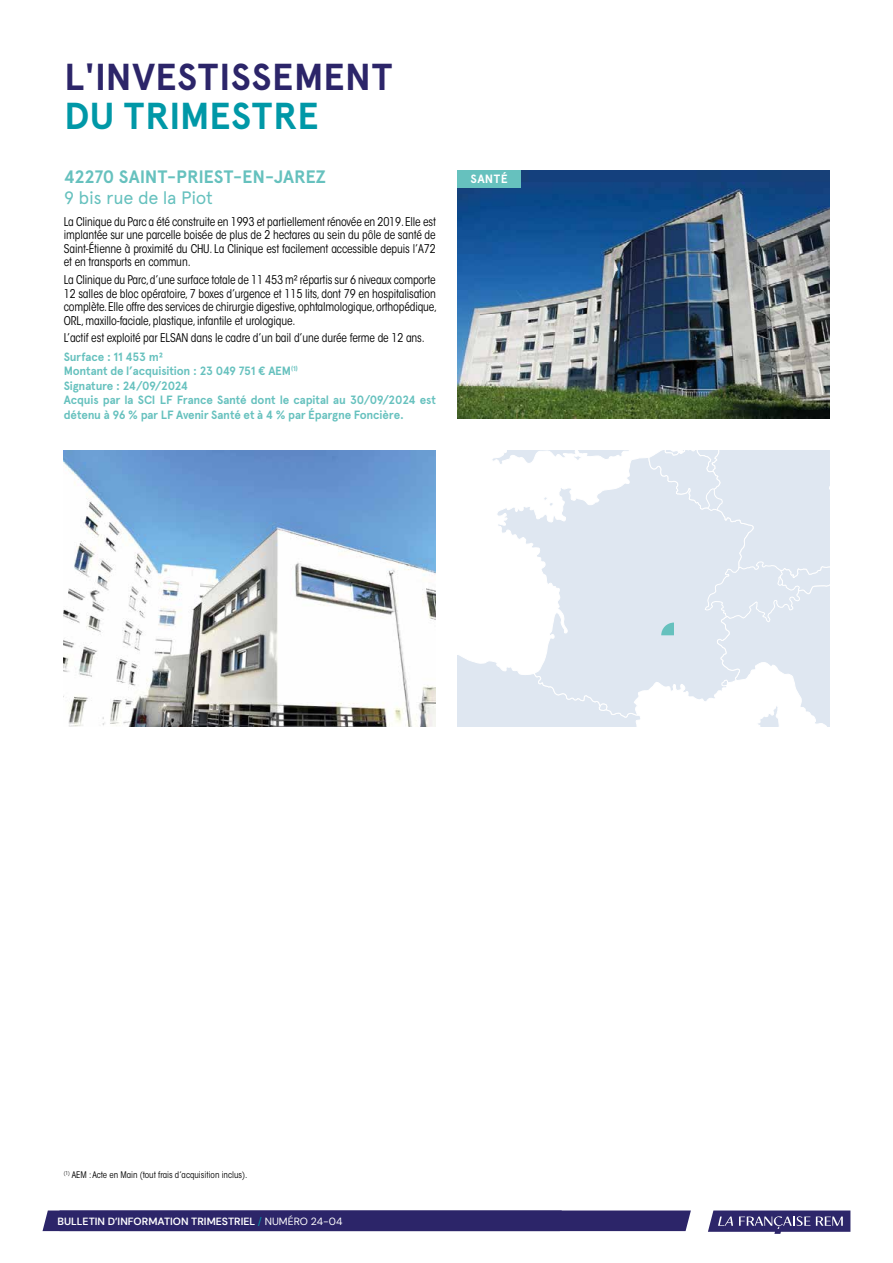
<style>
.page{position:relative;width:893px;height:1263px;background:#fff}
.page>*{position:absolute;margin:0;border:0;box-sizing:border-box;transform-origin:0 0}
.t1{font:700 37.5px "Apercu";letter-spacing:.015em;color:#2c2569}
.t2{font:700 37.5px "Apercu";letter-spacing:.005em;color:#0098a7}
.t3{font:700 18px "Apercu";letter-spacing:-.01em;color:#66c1be}
.t4{font:18px "Apercu";letter-spacing:-.02em;color:#66c1be}
.t5{font:condensed 12px/13.5px "ITC Avant Garde Std";letter-spacing:-.01em;color:#000;text-align:justify}
.t6{font:700 12px/14.4px "Apercu";letter-spacing:-.015em;color:#66c1be}
.t7{font:700 12px "Apercu";letter-spacing:.04em;color:#fff}
.t8{font:600 10.5px "DM Sans";color:#fff}
.t9{font:condensed 9px "ITC Avant Garde Std";color:#000}
.s1{font-weight:400;color:#0098a7}
.s2{font-weight:400}
</style>
<div class="page">
<div style="left:43px;top:1210px;width:648px;height:21px;background:#2c2569"></div>
<svg style="left:708px;top:1210px;width:142px;height:24px;background:#5d588c"></svg>
<hr style="left:0;top:0;width:1px;height:1263px;background:#2c2569">
<img style="left:457px;top:170px;width:372px;height:249px">
<img style="left:64px;top:450px;width:372px;height:277px">
<div style="left:457px;top:170px;width:64px;height:17px;background:#66c1be"></div>
<svg style="left:457px;top:450px;width:372px;height:277px"></svg>
<h1 class="t1" style="left:64px;top:55px;width:330px">L'INVESTISSEMENT</h1>
<h1 class="t2" style="left:64px;top:94px;width:256px">DU TRIMESTRE</h1>
<h2 class="t3" style="left:64px;top:166px;width:264px">42270 SAINT-PRIEST-EN-JAREZ</h2>
<h2 class="t4" style="left:64px;top:187px;width:151px">9 bis rue de la Piot</h2>
<p class="t5" style="left:64px;top:215px;width:374px">La Clinique du Parc a été construite en 1993 et partiellement rénovée en 2019. Elle est implantée sur une parcelle boisée de plus de 2 hectares au sein du pôle de santé de Saint-Étienne à proximité du CHU. La Clinique est facilement accessible depuis l’A72 et en transports en commun.</p>
<p class="t5" style="left:64px;top:273px;width:375px;text-align:left">La Clinique du Parc, d’une surface totale de 11 453 m² répartis sur 6 niveaux comporte 12 salles de bloc opératoire, 7 boxes d’urgence et 115 lits, dont 79 en hospitalisation complète. Elle offre des services de chirurgie digestive, ophtalmologique, orthopédique, ORL, maxillo-faciale, plastique, infantile et urologique.</p>
<p class="t5" style="left:64px;top:331px;width:362px">L’actif est exploité par ELSAN dans le cadre d’un bail d’une durée ferme de 12 ans.</p>
<p class="t6" style="left:64px;top:350px;width:374px">Surface : 11 453 m²<br>Montant de l’acquisition : 23 049 751 € AEM<sup>(1)<br></sup>Signature : 24/09/2024<br>Acquis par la SCI LF France Santé dont le capital au 30/09/2024 est détenu à 96 % par LF Avenir Santé et à 4 % par Épargne Foncière.</p>
<p class="t7" style="left:470px;top:171px;width:39px">SANTÉ</p>
<p class="t9" style="left:64px;top:1169px;width:185px"><sup>(1)</sup> AEM : Acte en Main (tout frais d’acquisition inclus).</p>
<p class="t8" style="left:57px;top:1214px;width:286px">BULLETIN D’INFORMATION TRIMESTRIEL <span class="s1">/</span> <span class="s2">NUMÉRO 24-04</span></p>
</div>
